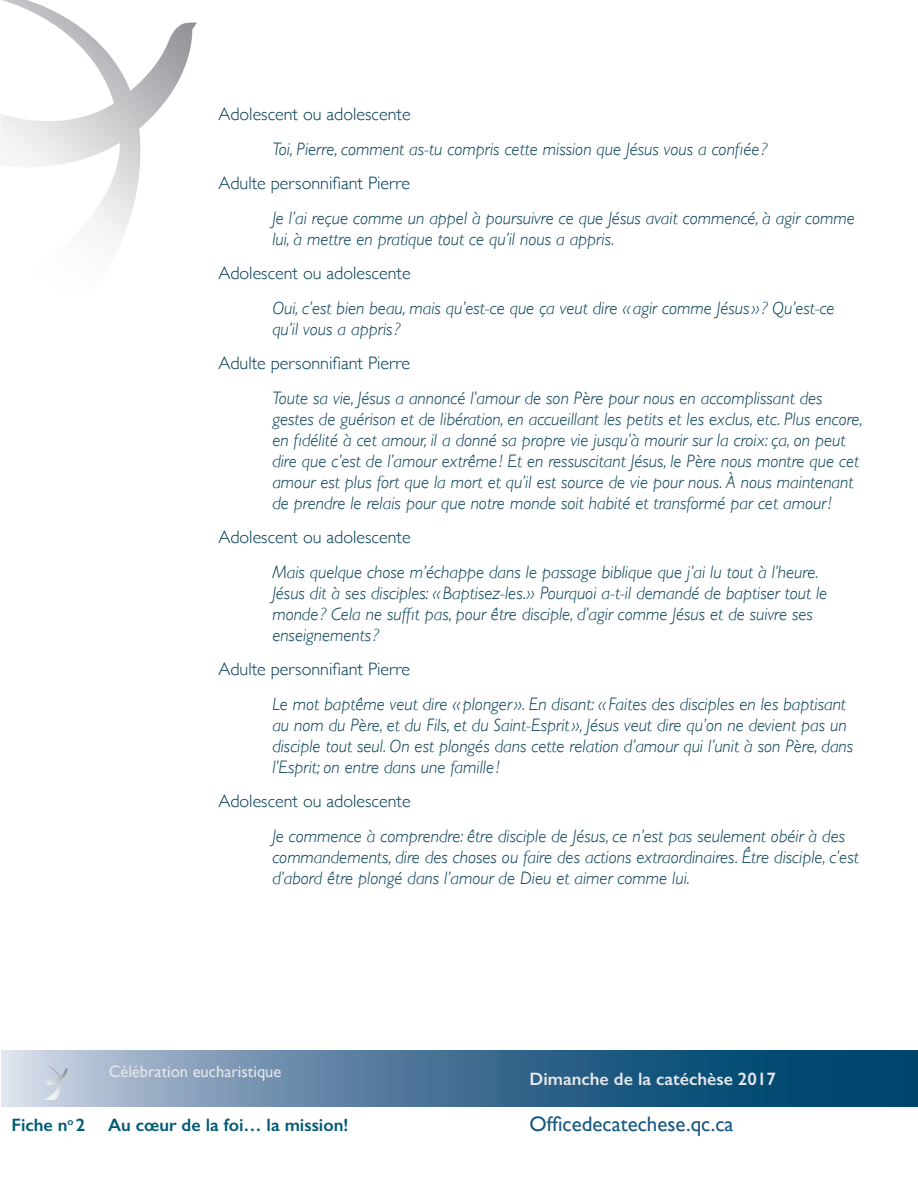
<style>
.page{position:relative;width:918px;height:1188px;background:#fff}
.page>*{position:absolute;margin:0;border:0;box-sizing:border-box;transform-origin:0 0}
.t1{font:21px "Gill Sans";color:#18587f}
.tx_reg_italique_bleu{font:italic 300 18px/21px "Gill Sans";color:#003c53}
.tx_reg{font:300 18px "Gill Sans";color:#003c53}
.t2{font:600 18px "Gill Sans";color:#005b75}
.t3{font:600 18px "Gill Sans";color:#e6e7e9}
.t4{font:16.5px "Gill Sans";color:#e6e7e9}
.t5{font:600 10.5px "Gill Sans";color:#005b75}
.s1{font-size:18px}
</style>
<div class="page">
<img style="left:1px;top:0;width:196px;height:243px">
<svg style="left:2px;top:1050px;width:916px;height:57px;background:#4b7899"></svg>
<img style="left:45px;top:1065px;width:26px;height:34px">
<p class="tx_reg" style="left:218px;top:100px;width:194px">Adolescent ou adolescente</p>
<p class="tx_reg_italique_bleu" style="left:272px;top:139px;width:496px">Toi, Pierre, comment as-tu compris cette mission que Jésus vous a confiée ?</p>
<p class="tx_reg" style="left:218px;top:169px;width:193px">Adulte personnifiant Pierre</p>
<p class="tx_reg_italique_bleu" style="left:272px;top:208px;width:584px">Je l’ai reçue comme un appel à poursuivre ce que Jésus avait commencé, à agir comme lui, à mettre en pratique tout ce qu’il nous a appris.</p>
<p class="tx_reg" style="left:218px;top:259px;width:194px">Adolescent ou adolescente</p>
<p class="tx_reg_italique_bleu" style="left:272px;top:298px;width:564px">Oui, c’est bien beau, mais qu’est-ce que ça veut dire « agir comme Jésus » ? Qu’est-ce qu’il vous a appris?</p>
<p class="tx_reg" style="left:218px;top:349px;width:193px">Adulte personnifiant Pierre</p>
<p class="tx_reg_italique_bleu" style="left:272px;top:388px;width:592px">Toute sa vie, Jésus a annoncé l’amour de son Père pour nous en accomplissant des gestes de guérison et de libération, en accueillant les petits et les exclus, etc. Plus encore, en fidélité à cet amour, il a donné sa propre vie jusqu’à mourir sur la croix: ça, on peut dire que c’est de l’amour extrême ! Et en ressuscitant Jésus, le Père nous montre que cet amour est plus fort que la mort et qu’il est source de vie pour nous. À nous maintenant de prendre le relais pour que notre monde soit habité et transformé par cet amour!</p>
<p class="tx_reg" style="left:218px;top:523px;width:194px">Adolescent ou adolescente</p>
<p class="tx_reg_italique_bleu" style="left:272px;top:562px;width:557px">Mais quelque chose m’échappe dans le passage biblique que j’ai lu tout à l’heure.<br>Jésus dit à ses disciples: «Baptisez-les.» Pourquoi a-t-il demandé de baptiser tout le monde ? Cela ne suffit pas, pour être disciple, d’agir comme Jésus et de suivre ses enseignements?</p>
<p class="tx_reg" style="left:218px;top:655px;width:193px">Adulte personnifiant Pierre</p>
<p class="tx_reg_italique_bleu" style="left:272px;top:694px;width:582px">Le mot baptême veut dire « plonger ». En disant: « Faites des disciples en les baptisant au nom du Père, et du Fils, et du Saint-Esprit », Jésus veut dire qu’on ne devient pas un disciple tout seul. On est plongés dans cette relation d’amour qui l’unit à son Père, dans l’Esprit; on entre dans une famille !</p>
<p class="tx_reg" style="left:218px;top:787px;width:194px">Adolescent ou adolescente</p>
<p class="tx_reg_italique_bleu" style="left:272px;top:826px;width:588px">Je commence à comprendre: être disciple de Jésus, ce n’est pas seulement obéir à des commandements, dire des choses ou faire des actions extraordinaires. Être disciple, c’est d’abord être plongé dans l’amour de Dieu et aimer comme lui.</p>
<p class="t4" style="left:109px;top:1062px;width:174px">Célébration eucharistique</p>
<p class="t3" style="left:530px;top:1068px;width:248px">Dimanche de la catéchèse 2017</p>
<p class="t2" style="left:11px;top:1114px;width:58px">Fiche n</p>
<p class="t2" style="left:108px;top:1114px;width:242px">Au cœur de la foi… la mission!</p>
<p class="t1" style="left:530px;top:1111px;width:206px">Officedecatechese.qc.ca</p>
<p class="t5" style="left:68px;top:1115px;width:19px">o<span class="s1">2</span></p>
</div>
